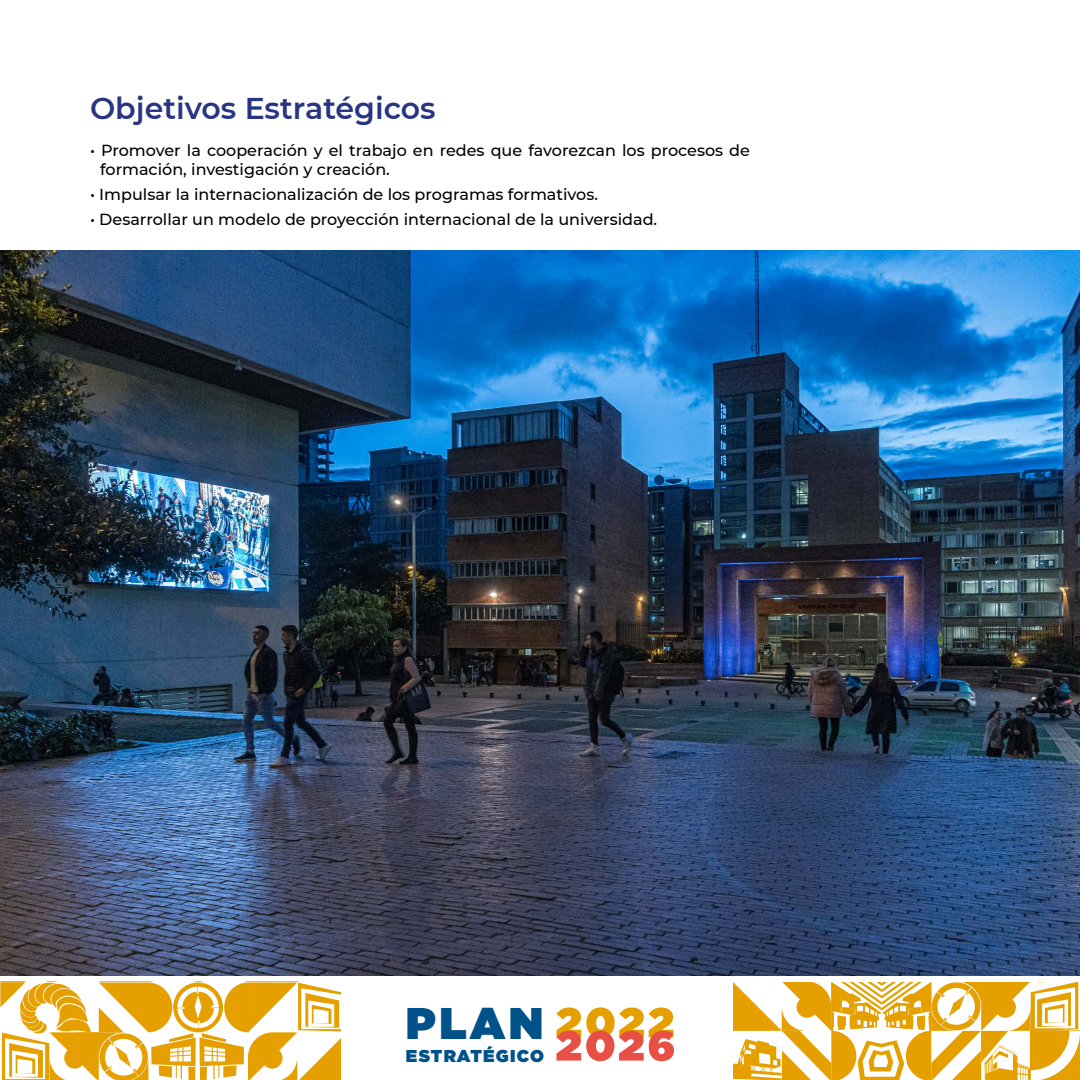
<style>
.page{position:relative;width:1080px;height:1080px;background:#fff}
.page>*{position:absolute;margin:0;border:0;box-sizing:border-box;transform-origin:0 0}
.t1{font:900 44.3px "Gotham";color:#005288}
.t2{font:600 30px "Montserrat";color:#283583}
.t3{font:900 17.2px "Gotham";letter-spacing:.075em;color:#005288}
.t4{font:500 16px/19.2px "Montserrat";color:#000}
</style>
<div class="page">
<svg style="left:0;top:982px;width:341px;height:98px"></svg>
<svg style="left:733px;top:982px;width:347px;height:98px"></svg>
<svg style="left:556px;top:1007px;width:118px;height:54px"></svg>
<img style="left:0;top:250px;width:1079px;height:726px">
<h2 class="t2" style="left:90px;top:87px;width:347px">Objetivos Estratégicos</h2>
<p class="t4" style="left:100px;top:140px;width:651px;text-indent:-10px">• Promover la cooperación y el trabajo en redes que favorezcan los procesos de formación, investigación y creación.</p>
<p class="t4" style="left:90px;top:184px;width:510px">• Impulsar la internacionalización de los programas formativos.</p>
<p class="t4" style="left:90px;top:209px;width:569px">• Desarrollar un modelo de proyección internacional de la universidad.</p>
<h1 class="t1" style="left:406px;top:998px;width:139px">PLAN</h1>
<p class="t3" style="left:406px;top:1046px;width:140px">ESTRATÉGICO</p>
</div>
